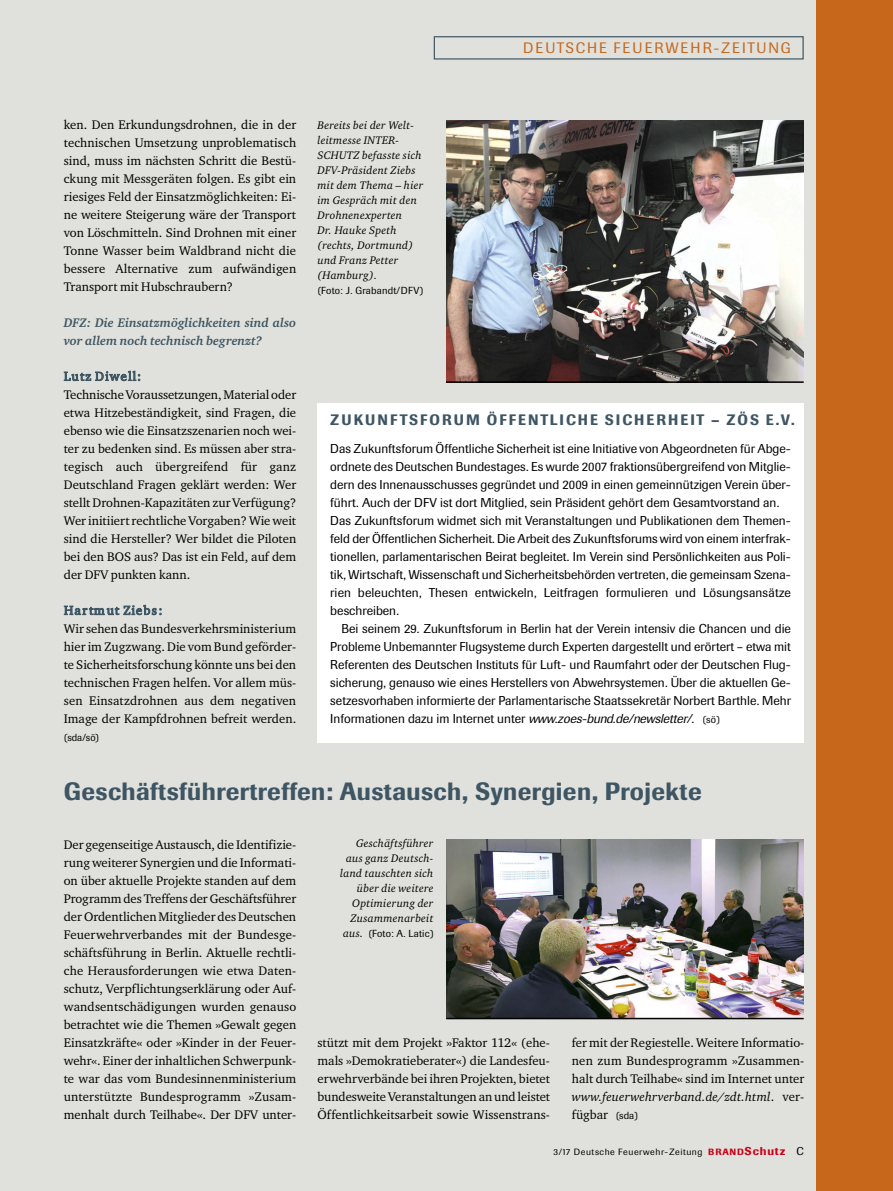
<style>
.page{position:relative;width:893px;height:1191px;background:#e0e1dc}
.page>*{position:absolute;margin:0;border:0;box-sizing:border-box;transform-origin:0 0}
.t1{font:500 24.75px "Supersonic BSK";letter-spacing:.02em;color:#3e5563}
.t2{font:500 15px "Supersonic BSK";letter-spacing:.135em;color:#3e5563;scale:.96 1}
.t3{font:15px "Supersonic BSK";letter-spacing:.13em;color:#c7671c}
.t4{font:12.75px/18px "Charter ITC";color:#000;text-align:justify}
.t5{font:12.75px/18px "Supersonic BSK";color:#000}
.t6{font:italic 700 12.75px/18px "Charter ITC";color:#3e5563}
.t7{font:12.75px "Charter ITC";letter-spacing:.085em;color:#3e5563}
.t8{font:italic 11.25px/15px "Charter ITC";letter-spacing:.02em;color:#000}
.t9{font:10.2px "Supersonic BSK";letter-spacing:.02em;color:#000}
.t10{font:9px "Supersonic BSK";letter-spacing:.06em;color:#000}
.s1{font-style:italic}
.s2{font-size:10.2px}
.s3{font-family:"Charter ITC";font-style:italic;font-size:11.25px}
.s4{font-family:"Supersonic BSK";font-size:10.2px}
.s5{font-weight:500;color:#ca0016}
.s6{font-weight:500;font-size:11.25px;color:#ca0016}
.s7{font-size:11.25px}
</style>
<div class="page">
<div style="left:434px;top:36px;width:370px;height:24px;border:1px solid #3e5563"></div>
<div style="left:816px;top:0;width:77px;height:1191px;background:#c7671c"></div>
<div style="left:317px;top:403px;width:487px;height:339px;background:#fff"></div>
<img style="left:446px;top:120px;width:358px;height:261px">
<img style="left:446px;top:840px;width:358px;height:177px">
<hr style="left:446px;top:381px;width:358px;height:2px;background:#000">
<hr style="left:446px;top:1017px;width:358px;height:2px;background:#000">
<p class="t3" style="left:523px;top:39px;width:269px">DEUTSCHE FEUERWEHR-ZEITUNG</p>
<p class="t4" style="left:64px;top:115px;width:234px">ken. Den Erkundungsdrohnen, die in der technischen Umsetzung unproblematisch sind, muss im nächsten Schritt die Bestü&shy;ckung mit Messgeräten folgen. Es gibt ein riesiges Feld der Einsatzmöglichkeiten: Ei&shy;ne weitere Steigerung wäre der Transport von Löschmitteln. Sind Drohnen mit einer Tonne Wasser beim Waldbrand nicht die bessere Alternative zum aufwändigen Transport mit Hubschraubern?</p>
<p class="t6" style="left:64px;top:313px;width:234px">DFZ: Die Einsatzmöglichkeiten sind also vor allem noch technisch begrenzt?</p>
<p class="t7" style="left:64px;top:369px;width:79px">Lutz Diwell:</p>
<p class="t4" style="left:64px;top:385px;width:234px">Technische Voraussetzungen, Material oder etwa Hitzebeständigkeit, sind Fragen, die ebenso wie die Einsatzszenarien noch wei&shy;ter zu bedenken sind. Es müssen aber stra&shy;tegisch auch übergreifend für ganz Deutschland Fragen geklärt werden: Wer stellt Drohnen-Kapazitäten zur Verfügung?<br>Wer initiiert rechtliche Vorgaben? Wie weit sind die Hersteller? Wer bildet die Piloten bei den BOS aus? Das ist ein Feld, auf dem der DFV punkten kann.</p>
<p class="t7" style="left:64px;top:603px;width:100px">Hartmut Ziebs:</p>
<p class="t4" style="left:64px;top:619px;width:234px">Wir sehen das Bundesverkehrsministerium hier im Zugzwang. Die vom Bund geförder&shy;te Sicherheitsforschung könnte uns bei den technischen Fragen helfen. Vor allem müs&shy;sen Einsatzdrohnen aus dem negativen Image der Kampfdrohnen befreit werden.</p>
<p class="t9" style="left:64px;top:731px;width:37px">(sda/sö)</p>
<p class="t8" style="left:317px;top:118px;width:107px">Bereits bei der Welt&shy;leitmesse INTER-<br>SCHUTZ befasste sich<br>DFV-Präsident Ziebs mit dem Thema – hier im Gespräch mit den<br>Drohnenexperten<br>Dr. Hauke Speth (rechts, Dortmund) und Franz Petter (Hamburg).</p>
<p class="t9" style="left:317px;top:285px;width:107px">(Foto: J. Grabandt/DFV)</p>
<p class="t2" style="left:330px;top:411px;width:485px">ZUKUNFTSFORUM ÖFFENTLICHE SICHERHEIT – ZÖS E.V.</p>
<p class="t5" style="left:330px;top:439px;width:462px">Das Zukunftsforum Öffentliche Sicherheit ist eine Initiative von Abgeordneten für Abge&shy;ordnete des Deutschen Bundestages. Es wurde 2007 fraktionsübergreifend von Mitglie&shy;dern des Innenausschusses gegründet und 2009 in einen gemeinnützigen Verein über&shy;führt. Auch der DFV ist dort Mitglied, sein Präsident gehört dem Gesamtvorstand an.<br>Das Zukunftsforum widmet sich mit Veranstaltungen und Publikationen dem Themen&shy;feld der Öffentlichen Sicherheit. Die Arbeit des Zukunftsforums wird von einem interfrak&shy;tionellen, parlamentarischen Beirat begleitet. Im Verein sind Persönlichkeiten aus Poli&shy;tik, Wirtschaft, Wissenschaft und Sicherheitsbehörden vertreten, die gemeinsam Szena&shy;rien beleuchten, Thesen entwickeln, Leitfragen formulieren und Lösungsansätze beschreiben.</p>
<p class="t5" style="left:330px;top:619px;width:462px;text-align:justify;text-indent:11px">Bei seinem 29. Zukunftsforum in Berlin hat der Verein intensiv die Chancen und die Probleme Unbemannter Flugsysteme durch Experten dargestellt und erörtert – etwa mit Referenten des Deutschen Instituts für Luft- und Raumfahrt oder der Deutschen Flug&shy;sicherung, genauso wie eines Herstellers von Abwehrsystemen. Über die aktuellen Ge&shy;setzesvorhaben informierte der Parlamentarische Staatssekretär Norbert Barthle. Mehr Informationen dazu im Internet unter <span class="s1">www.zoes-bund.de/newsletter/.</span> <span class="s2">(sö)</span></p>
<h1 class="t1" style="left:64px;top:778px;width:639px">Geschäftsführertreffen: Austausch, Synergien, Projekte</h1>
<p class="t4" style="left:64px;top:835px;width:234px">Der gegenseitige Austausch, die Identifizie&shy;rung weiterer Synergien und die Informati&shy;on über aktuelle Projekte standen auf dem Programm des Treffens der Geschäftsführer der Ordentlichen Mitglieder des Deutschen Feuerwehrverbandes mit der Bundesge&shy;schäftsführung in Berlin. Aktuelle rechtli&shy;che Herausforderungen wie etwa Daten&shy;schutz, Verpflichtungserklärung oder Auf&shy;wandsentschädigungen wurden genauso betrachtet wie die Themen »Gewalt gegen Einsatzkräfte« oder »Kinder in der Feuer&shy;wehr«. Einer der inhaltlichen Schwerpunk&shy;te war das vom Bundesinnenministerium unterstützte Bundesprogramm »Zusam&shy;menhalt durch Teilhabe«. Der DFV unter-</p>
<p class="t8" style="left:340px;top:836px;width:95px;text-align:right">Geschäftsführer aus ganz Deutsch&shy;land tauschten sich über die weitere<br>Optimierung der<br>Zusammenarbeit</p>
<p class="t9" style="left:343px;top:928px;width:92px"><span class="s3">aus.</span> (Foto: A. Latic)</p>
<p class="t4" style="left:317px;top:1033px;width:234px">stützt mit dem Projekt »Faktor 112« (ehe&shy;mals »Demokratieberater«) die Landesfeu&shy;erwehrverbände bei ihren Projekten, bietet bundesweite Veranstaltungen an und leistet Öffentlichkeitsarbeit sowie Wissenstrans-</p>
<p class="t4" style="left:572px;top:1033px;width:234px">fer mit der Regiestelle. Weitere Informatio&shy;nen zum Bundesprogramm »Zusammen&shy;halt durch Teilhabe« sind im Internet unter <span class="s1">www.feuerwehrverband.de/zdt.html</span>. ver&shy;fügbar <span class="s4">(sda)</span></p>
<p class="t10" style="left:554px;top:1146px;width:252px">3/17 Deutsche Feuerwehr-Zeitung <span class="s5">BRAND</span><span class="s6">Schutz</span> <span class="s7">C</span></p>
</div>
